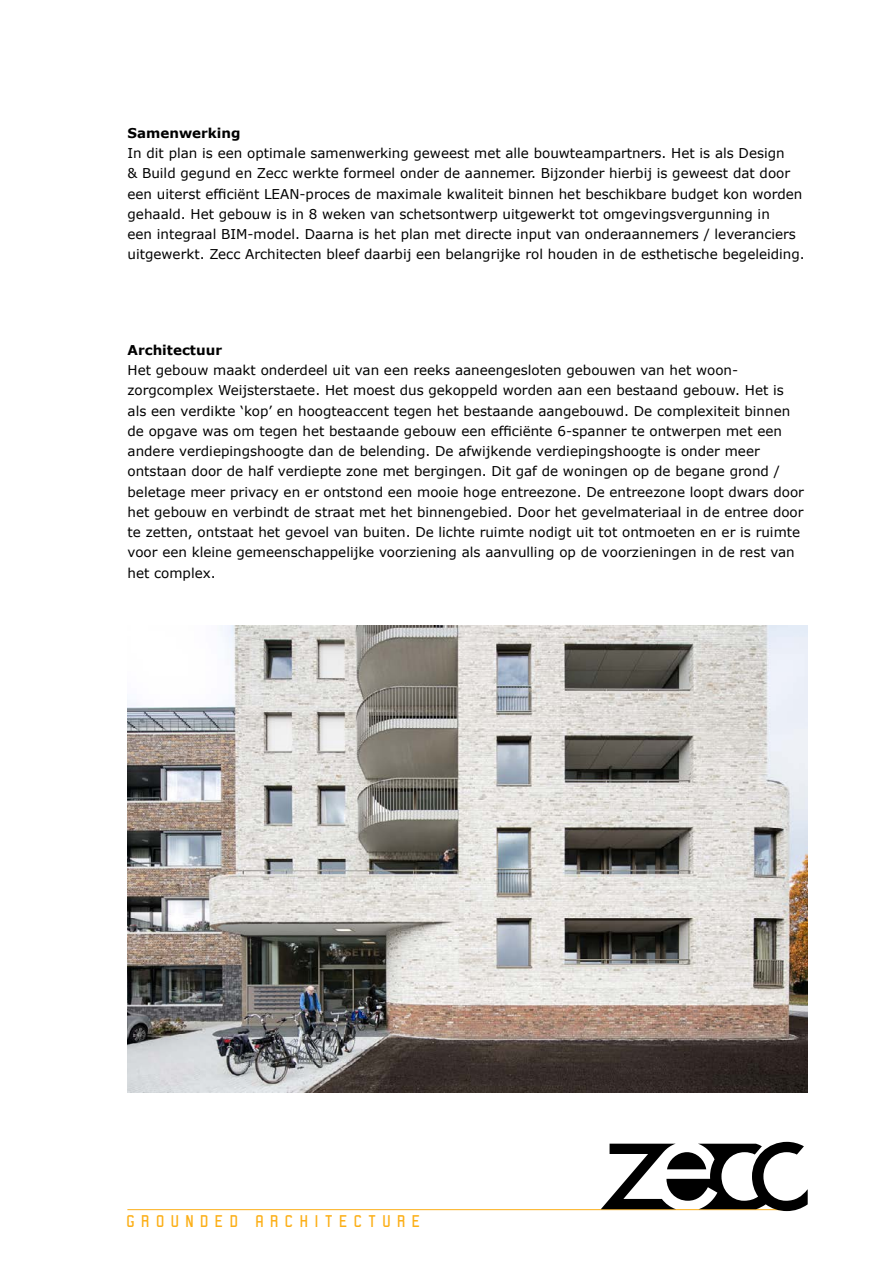
<style>
.page{position:relative;width:893px;height:1263px;background:#fff}
.page>*{position:absolute;margin:0;border:0;box-sizing:border-box;transform-origin:0 0}
.t1{font:18px "Robust ICG";color:#fcaf17}
.t2{font:13.5px/20.2px "Verdana";color:#000}
.t3{font:700 13.5px "Verdana";color:#000}
</style>
<div class="page">
<hr style="left:127px;top:1209px;width:660px;height:1px;background:#fcaf17">
<svg style="left:601px;top:1142px;width:207px;height:69px"></svg>
<img style="left:128px;top:625px;width:680px;height:468px">
<p class="t3" style="left:128px;top:123px;width:115px">Samenwerking</p>
<p class="t2" style="left:128px;top:143px;width:679px">In dit plan is een optimale samenwerking geweest met alle bouwteampartners. Het is als Design<br>&amp; Build gegund en Zecc werkte formeel onder de aannemer. Bijzonder hierbij is geweest dat door een uiterst efficiënt LEAN-proces de maximale kwaliteit binnen het beschikbare budget kon worden gehaald. Het gebouw is in 8 weken van schetsontwerp uitgewerkt tot omgevingsvergunning in<br>een integraal BIM-model. Daarna is het plan met directe input van onderaannemers / leveranciers uitgewerkt. Zecc Architecten bleef daarbij een belangrijke rol houden in de esthetische begeleiding.</p>
<p class="t3" style="left:128px;top:340px;width:96px">Architectuur</p>
<p class="t2" style="left:128px;top:360px;width:678px">Het gebouw maakt onderdeel uit van een reeks aaneengesloten gebouwen van het woon&shy;zorgcomplex Weijsterstaete. Het moest dus gekoppeld worden aan een bestaand gebouw. Het is als een verdikte ‘kop’ en hoogteaccent tegen het bestaande aangebouwd. De complexiteit binnen de opgave was om tegen het bestaande gebouw een efficiënte 6-spanner te ontwerpen met een andere verdiepingshoogte dan de belending. De afwijkende verdiepingshoogte is onder meer ontstaan door de half verdiepte zone met bergingen. Dit gaf de woningen op de begane grond / beletage meer privacy en er ontstond een mooie hoge entreezone. De entreezone loopt dwars door het gebouw en verbindt de straat met het binnengebied. Door het gevelmateriaal in de entree door te zetten, ontstaat het gevoel van buiten. De lichte ruimte nodigt uit tot ontmoeten en er is ruimte voor een kleine gemeenschappelijke voorziening als aanvulling op de voorzieningen in de rest van het complex.</p>
<h1 class="t1" style="left:126px;top:1211px;width:296px">G R O U N D E D A R C H I T E C T U R E</h1>
</div>
